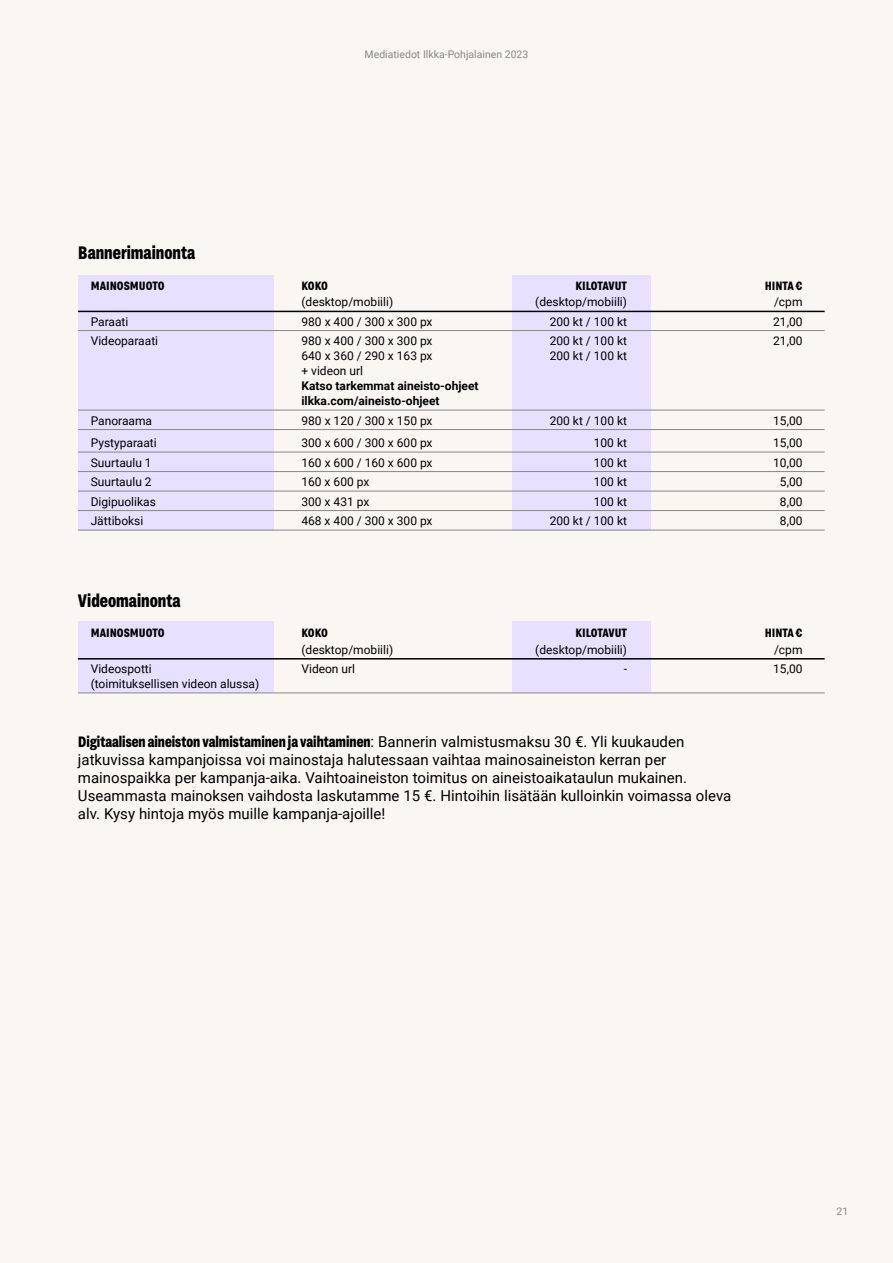
<style>
.page{position:relative;width:893px;height:1263px;background:#faf7f3}
.page>*{position:absolute;margin:0;border:0;box-sizing:border-box;transform-origin:0 0}
.t1{font:700 18px "Grtsk Zetta";color:#000}
.t2{font:15px/18px "Roboto";color:#000}
.t3{font:700 15px "Grtsk Zetta";color:#000}
.t4{font:12px "Roboto";color:#000}
.t5{font:700 12px "Grtsk Zetta";color:#000}
.t6{font:700 12px/15px "Roboto";color:#000}
.t7{font:10.5px "Roboto";color:#878787}
.s1{font-family:"Roboto";font-weight:400}
</style>
<div class="page">
<div style="left:78px;top:275px;width:196px;height:255px;background:#e7e1ff"></div>
<div style="left:78px;top:622px;width:196px;height:71px;background:#e7e1ff"></div>
<div style="left:512px;top:275px;width:139px;height:255px;background:#e7e1ff"></div>
<div style="left:512px;top:622px;width:139px;height:71px;background:#e7e1ff"></div>
<hr style="left:78px;top:311px;width:747px;height:1px;background:#000">
<hr style="left:78px;top:330px;width:747px;height:1px;background:#878787">
<hr style="left:78px;top:410px;width:747px;height:1px;background:#878787">
<hr style="left:78px;top:429px;width:747px;height:1px;background:#878787">
<hr style="left:78px;top:452px;width:747px;height:1px;background:#878787">
<hr style="left:78px;top:471px;width:747px;height:1px;background:#878787">
<hr style="left:78px;top:491px;width:747px;height:1px;background:#878787">
<hr style="left:78px;top:510px;width:747px;height:1px;background:#878787">
<hr style="left:78px;top:530px;width:747px;height:1px;background:#878787">
<hr style="left:78px;top:658px;width:747px;height:1px;background:#000">
<hr style="left:78px;top:692px;width:747px;height:1px;background:#878787">
<p class="t7" style="left:365px;top:47px;width:165px">Mediatiedot Ilkka-Pohjalainen 2023</p>
<h1 class="t1" style="left:78px;top:242px;width:119px">Bannerimainonta</h1>
<p class="t5" style="left:91px;top:278px;width:76px">MAINOSMUOTO</p>
<p class="t5" style="left:301px;top:278px;width:28px">KOKO</p>
<p class="t5" style="left:575px;top:278px;width:53px">KILOTAVUT</p>
<p class="t5" style="left:765px;top:278px;width:39px">HINTA €</p>
<p class="t4" style="left:301px;top:294px;width:93px">(desktop/mobiili)</p>
<p class="t4" style="left:535px;top:294px;width:93px">(desktop/mobiili)</p>
<p class="t4" style="left:774px;top:294px;width:30px">/cpm</p>
<p class="t4" style="left:91px;top:313px;width:39px">Paraati</p>
<p class="t4" style="left:301px;top:313px;width:133px">980 x 400 / 300 x 300 px</p>
<p class="t4" style="left:550px;top:313px;width:79px">200 kt / 100 kt</p>
<p class="t4" style="left:773px;top:313px;width:31px">21,00</p>
<p class="t4" style="left:91px;top:333px;width:69px">Videoparaati</p>
<p class="t4" style="left:301px;top:333px;width:133px">980 x 400 / 300 x 300 px</p>
<p class="t4" style="left:550px;top:333px;width:79px">200 kt / 100 kt</p>
<p class="t4" style="left:773px;top:333px;width:31px">21,00</p>
<p class="t4" style="left:301px;top:348px;width:133px">640 x 360 / 290 x 163 px</p>
<p class="t4" style="left:550px;top:348px;width:79px">200 kt / 100 kt</p>
<p class="t4" style="left:301px;top:363px;width:63px">+ videon url</p>
<p class="t6" style="left:301px;top:378px;width:179px">Katso tarkemmat aineisto-ohjeet ilkka.com/aineisto-ohjeet</p>
<p class="t4" style="left:91px;top:412px;width:63px">Panoraama</p>
<p class="t4" style="left:301px;top:412px;width:133px">980 x 120 / 300 x 150 px</p>
<p class="t4" style="left:550px;top:412px;width:79px">200 kt / 100 kt</p>
<p class="t4" style="left:773px;top:412px;width:31px">15,00</p>
<p class="t4" style="left:91px;top:435px;width:68px">Pystyparaati</p>
<p class="t4" style="left:301px;top:435px;width:133px">300 x 600 / 300 x 600 px</p>
<p class="t4" style="left:594px;top:435px;width:35px">100 kt</p>
<p class="t4" style="left:773px;top:435px;width:31px">15,00</p>
<p class="t4" style="left:91px;top:454px;width:63px">Suurtaulu 1</p>
<p class="t4" style="left:301px;top:454px;width:133px">160 x 600 / 160 x 600 px</p>
<p class="t4" style="left:594px;top:454px;width:35px">100 kt</p>
<p class="t4" style="left:773px;top:454px;width:31px">10,00</p>
<p class="t4" style="left:91px;top:474px;width:63px">Suurtaulu 2</p>
<p class="t4" style="left:301px;top:474px;width:69px">160 x 600 px</p>
<p class="t4" style="left:594px;top:474px;width:35px">100 kt</p>
<p class="t4" style="left:780px;top:474px;width:24px">5,00</p>
<p class="t4" style="left:91px;top:493px;width:67px">Digipuolikas</p>
<p class="t4" style="left:301px;top:493px;width:69px">300 x 431 px</p>
<p class="t4" style="left:594px;top:493px;width:35px">100 kt</p>
<p class="t4" style="left:780px;top:493px;width:24px">8,00</p>
<p class="t4" style="left:91px;top:513px;width:54px">Jättiboksi</p>
<p class="t4" style="left:301px;top:513px;width:133px">468 x 400 / 300 x 300 px</p>
<p class="t4" style="left:550px;top:513px;width:79px">200 kt / 100 kt</p>
<p class="t4" style="left:780px;top:513px;width:24px">8,00</p>
<h1 class="t1" style="left:78px;top:589px;width:104px">Videomainonta</h1>
<p class="t5" style="left:91px;top:626px;width:76px">MAINOSMUOTO</p>
<p class="t5" style="left:301px;top:626px;width:28px">KOKO</p>
<p class="t5" style="left:575px;top:626px;width:53px">KILOTAVUT</p>
<p class="t5" style="left:765px;top:626px;width:39px">HINTA €</p>
<p class="t4" style="left:301px;top:641px;width:93px">(desktop/mobiili)</p>
<p class="t4" style="left:535px;top:641px;width:93px">(desktop/mobiili)</p>
<p class="t4" style="left:774px;top:641px;width:30px">/cpm</p>
<p class="t4" style="left:91px;top:661px;width:63px">Videospotti</p>
<p class="t4" style="left:301px;top:661px;width:55px">Videon url</p>
<p class="t4" style="left:624px;top:661px;width:5px">-</p>
<p class="t4" style="left:773px;top:661px;width:31px">15,00</p>
<p class="t4" style="left:91px;top:676px;width:170px">(toimituksellisen videon alussa)</p>
<p class="t3" style="left:78px;top:732px;width:608px">Digitaalisen aineiston valmistaminen ja vaihtaminen<span class="s1">: Bannerin valmistusmaksu 30 €. Yli kuukauden</span></p>
<p class="t2" style="left:78px;top:750px;width:655px">jatkuvissa kampanjoissa voi mainostaja halutessaan vaihtaa mainosaineiston kerran per mainospaikka per kampanja-aika. Vaihtoaineiston toimitus on aineistoaikataulun mukainen.<br>Useammasta mainoksen vaihdosta laskutamme 15 €. Hintoihin lisätään kulloinkin voimassa oleva alv. Kysy hintoja myös muille kampanja-ajoille!</p>
<p class="t7" style="left:836px;top:1203px;width:13px">21</p>
</div>
